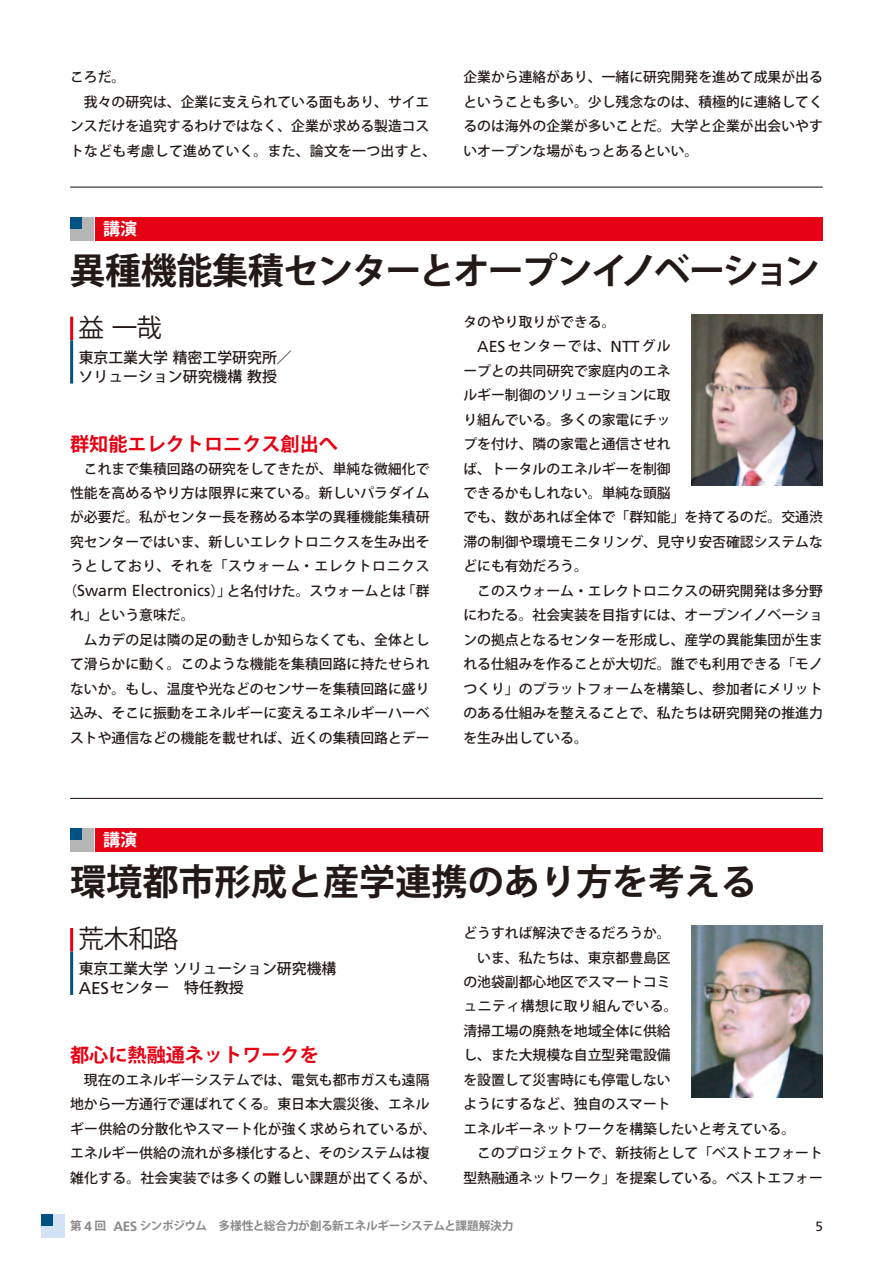
<style>
.page{position:relative;width:893px;height:1263px;background:#fff}
.page>*{position:absolute;margin:0;border:0;box-sizing:border-box;transform-origin:0 0}
.t1{font:700 36.15px "Koz Go Pro";letter-spacing:-.05em;color:#231916}
.t2{font:700 36.15px "Koz Go Pro";letter-spacing:-.01em;color:#231916}
.t3{font:25.5px "Koz Go Pro";letter-spacing:-.015em;color:#231916}
.t4{font:700 19.2px "Koz Go Pro";color:#e60013}
.t5{font:700 16.95px "Koz Go Pro";color:#fff}
.t6{font:15.9px "Frutiger";color:#231916}
.t7{font:500 14.85px/19.2px "Koz Go Pro";color:#231916}
.t8{font:500 13.8px/24.5px "Koz Go Pro";color:#231916;text-align:justify}
.t9{font:500 13.8px "Koz Go Pro";letter-spacing:.025em;color:#231916}
.t10{font:700 13.5px "Frutiger";color:#898989}
.t11{font:13.5px "Frutiger";color:#231916}
.t12{font:700 11.7px "Koz Go Pro";letter-spacing:-.035em;color:#898989}
.s1{font-family:"Koz Go Pro";font-weight:500;font-size:13.8px}
.s2{font-family:"Frutiger";font-weight:400;font-size:15.9px}
.s3{font-family:"Frutiger";font-weight:400;font-size:17.1px}
</style>
<div class="page">
<div style="left:41px;top:1214px;width:11px;height:11px;background:#005184"></div>
<div style="left:53px;top:1214px;width:11px;height:11px;background:#d3e3f5"></div>
<div style="left:41px;top:1226px;width:11px;height:11px;background:#d3e3f5"></div>
<div style="left:53px;top:1226px;width:11px;height:11px;background:#d3e3f5"></div>
<hr style="left:70px;top:187px;width:753px;height:1px;background:#231916">
<hr style="left:70px;top:798px;width:753px;height:1px;background:#231916">
<div style="left:95px;top:217px;width:728px;height:23px;background:#e60013"></div>
<div style="left:70px;top:217px;width:11px;height:11px;background:#005184"></div>
<div style="left:82px;top:217px;width:12px;height:11px;background:#b5b5b6"></div>
<div style="left:70px;top:229px;width:11px;height:11px;background:#b5b5b6"></div>
<div style="left:82px;top:229px;width:12px;height:11px;background:#b5b5b6"></div>
<div style="left:95px;top:828px;width:728px;height:23px;background:#e60013"></div>
<div style="left:70px;top:828px;width:11px;height:11px;background:#005184"></div>
<div style="left:82px;top:828px;width:12px;height:11px;background:#b5b5b6"></div>
<div style="left:70px;top:840px;width:11px;height:11px;background:#b5b5b6"></div>
<div style="left:82px;top:840px;width:12px;height:11px;background:#b5b5b6"></div>
<hr style="left:70px;top:317px;width:3px;height:23px;background:#e60013">
<hr style="left:70px;top:340px;width:3px;height:44px;background:#005184">
<hr style="left:70px;top:928px;width:3px;height:24px;background:#e60013">
<hr style="left:70px;top:952px;width:3px;height:43px;background:#005184">
<img style="left:691px;top:926px;width:132px;height:171px">
<img style="left:691px;top:315px;width:132px;height:171px">
<p class="t8" style="left:70px;top:66px;width:57px">ころだ。</p>
<p class="t8" style="left:84px;top:90px;width:347px">我々の研究は、企業に支えられている面もあり、サイエ</p>
<p class="t8" style="left:70px;top:115px;width:361px">ンスだけを追究するわけではなく、企業が求める製造コス</p>
<p class="t9" style="left:70px;top:142px;width:368px">トなども考慮して進めていく。また、論文を一つ出すと、</p>
<p class="t5" style="left:103px;top:218px;width:36px">講演</p>
<p class="t8" style="left:463px;top:66px;width:361px">企業から連絡があり、一緒に研究開発を進めて成果が出るということも多い。少し残念なのは、積極的に連絡してくるのは海外の企業が多いことだ。大学と企業が出会いやすいオープンな場がもっとあるといい。</p>
<h1 class="t1" style="left:70px;top:247px;width:752px">異種機能集積センターとオープンイノベーション</h1>
<h2 class="t3" style="left:78px;top:311px;width:85px">益一哉</h2>
<p class="t7" style="left:79px;top:348px;width:215px">東京工業大学精密工学研究所／ソリューション研究機構教授</p>
<h3 class="t4" style="left:70px;top:432px;width:269px">群知能エレクトロニクス創出へ</h3>
<p class="t8" style="left:70px;top:457px;width:361px;text-align:right">これまで集積回路の研究をしてきたが、単純な微細化で性能を高めるやり方は限界に来ている。新しいパラダイムが必要だ。私がセンター長を務める本学の異種機能集積研究センターではいま、新しいエレクトロニクスを生み出そうとしており、それを「スウォーム・エレクトロニクス「群</p>
<p class="t8" style="left:227px;top:579px;width:181px">と名付けた。スウォームとは</p>
<p class="t8" style="left:63px;top:579px;width:15px">（</p>
<p class="t8" style="left:70px;top:604px;width:126px">れ」という意味だ。</p>
<p class="t8" style="left:84px;top:628px;width:347px">ムカデの足は隣の足の動きしか知らなくても、全体とし</p>
<p class="t8" style="left:70px;top:652px;width:361px">て滑らかに動く。このような機能を集積回路に持たせられ</p>
<p class="t8" style="left:70px;top:677px;width:361px">ないか。もし、温度や光などのセンサーを集積回路に盛り</p>
<p class="t8" style="left:70px;top:701px;width:361px">込み、そこに振動をエネルギーに変えるエネルギーハーベ</p>
<p class="t8" style="left:70px;top:726px;width:361px">ストや通信などの機能を載せれば、近くの集積回路とデー</p>
<p class="t8" style="left:210px;top:579px;width:22px">）」</p>
<p class="t6" style="left:77px;top:581px;width:135px">Swarm Electronics</p>
<p class="t8" style="left:463px;top:310px;width:154px">タのやり取りができる。</p>
<p class="t6" style="left:611px;top:337px;width:62px">NTT<span class="s1">グル</span></p>
<p class="t8" style="left:463px;top:335px;width:209px;text-align:left;text-indent:14px"><span class="s2">AES</span>センターでは、<br>ープとの共同研究で家庭内のエネルギー制御のソリューションに取り組んでいる。多くの家電にチップを付け、隣の家電と通信させれば、トータルのエネルギーを制御できるかもしれない。単純な頭脳</p>
<p class="t8" style="left:463px;top:506px;width:361px">でも、数があれば全体で「群知能」を持てるのだ。交通渋滞の制御や環境モニタリング、見守り安否確認システムなどにも有効だろう。</p>
<p class="t8" style="left:463px;top:579px;width:361px;text-indent:14px">このスウォーム・エレクトロニクスの研究開発は多分野にわたる。社会実装を目指すには、オープンイノベーションの拠点となるセンターを形成し、産学の異能集団が生まれる仕組みを作ることが大切だ。誰でも利用できる「モノつくり」のプラットフォームを構築し、参加者にメリットのある仕組みを整えることで、私たちは研究開発の推進力を生み出している。</p>
<p class="t5" style="left:103px;top:829px;width:36px">講演</p>
<h1 class="t2" style="left:70px;top:858px;width:688px">環境都市形成と産学連携のあり方を考える</h1>
<h2 class="t3" style="left:78px;top:922px;width:102px">荒木和路</h2>
<p class="t7" style="left:184px;top:960px;width:154px;text-indent:-106px">東京工業大学ソリューション研究機構特任教授</p>
<p class="t7" style="left:79px;top:979px;width:92px"><span class="s3">AES</span>センター</p>
<h3 class="t4" style="left:70px;top:1043px;width:250px">都心に熱融通ネットワークを</h3>
<p class="t8" style="left:70px;top:1068px;width:368px;text-align:center">現在のエネルギーシステムでは、電気も都市ガスも遠隔<br>地から一方通行で運ばれてくる。東日本大震災後、エネルギー供給の分散化やスマート化が強く求められているが、エネルギー供給の流れが多様化すると、そのシステムは複雑化する。社会実装では多くの難しい課題が出てくるが、</p>
<p class="t8" style="left:463px;top:921px;width:216px;text-align:center">どうすれば解決できるだろうか。いま、私たちは、東京都豊島区<br>の池袋副都心地区でスマートコミュニティ構想に取り組んでいる。清掃工場の廃熱を地域全体に供給し、また大規模な自立型発電設備を設置して災害時にも停電しないようにするなど、独自のスマート</p>
<p class="t8" style="left:463px;top:1117px;width:333px">エネルギーネットワークを構築したいと考えている。</p>
<p class="t8" style="left:477px;top:1141px;width:347px">このプロジェクトで、新技術として「ベストエフォート</p>
<p class="t8" style="left:463px;top:1166px;width:361px">型熱融通ネットワーク」を提案している。ベストエフォー</p>
<p class="t12" style="left:70px;top:1218px;width:13px">第</p>
<p class="t12" style="left:95px;top:1218px;width:13px">回</p>
<p class="t10" style="left:85px;top:1218px;width:9px">4</p>
<p class="t12" style="left:140px;top:1218px;width:69px">シンポジウム</p>
<p class="t10" style="left:113px;top:1218px;width:25px">AES</p>
<p class="t12" style="left:219px;top:1218px;width:296px">多様性と総合力が創る新エネルギーシステムと課題解決力</p>
<p class="t11" style="left:816px;top:1218px;width:9px">5</p>
</div>
